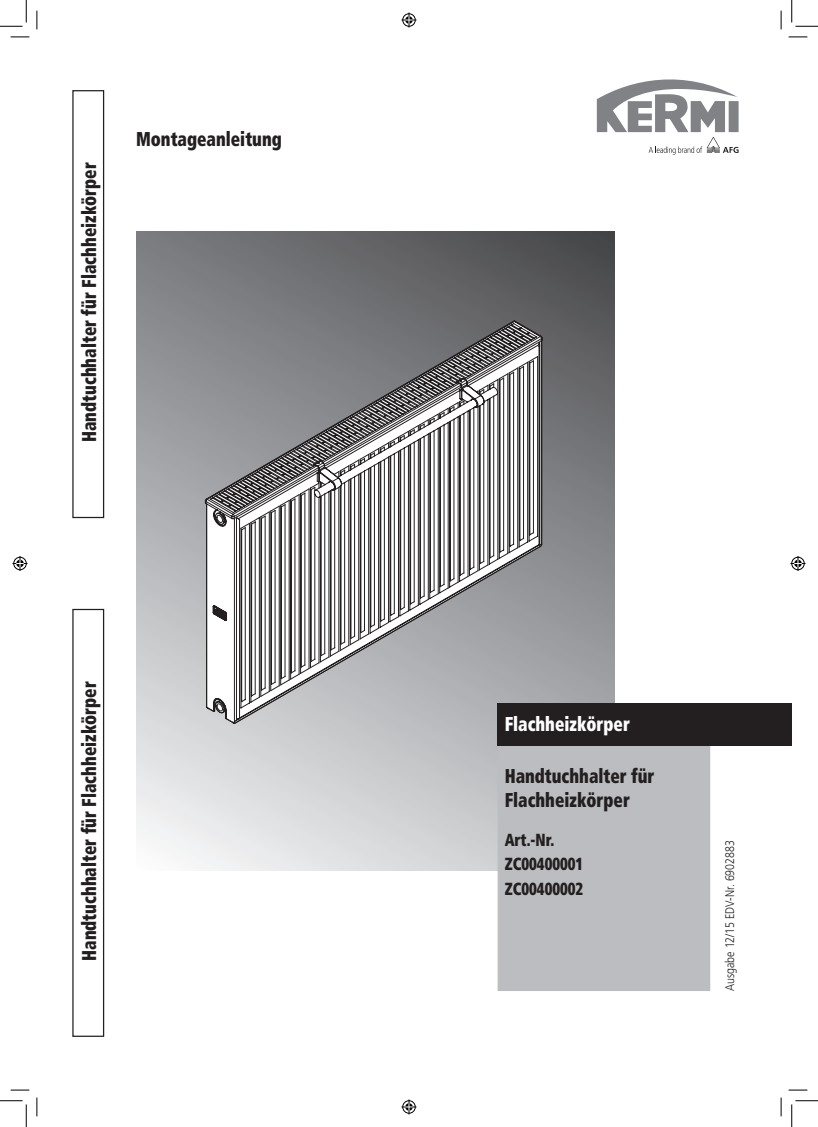
<style>
.page{position:relative;width:818px;height:1127px;background:#fff}
.page>*{position:absolute;margin:0;border:0;box-sizing:border-box;transform-origin:0 0}
.Titel{font:900 condensed 20px/24px "Frutiger";color:#231f20;scale:.85 1}
.t1{font:900 condensed 20px "Frutiger";color:#fff;scale:.85 1}
.Artikel-Nr{font:900 condensed 17.5px "Frutiger";color:#231f20;scale:.85 1}
.Titel-2{font:300 12.5px "Frutiger";color:#231f20;scale:.85 1}
</style>
<div class="page">
<svg style="left:136px;top:232px;width:478px;height:638px;background:#a0a1a4"></svg>
<div style="left:498px;top:742px;width:212px;height:248px;background:#bcbdc0"></div>
<div style="left:498px;top:703px;width:294px;height:43px;background:#231f20"></div>
<div style="left:72px;top:90px;width:32px;height:428px;border:1px solid #231f20"></div>
<div style="left:72px;top:608px;width:32px;height:428px;border:1px solid #231f20"></div>
<svg style="left:597px;top:79px;width:141px;height:76px"></svg>
<div style="left:729px;top:101px;width:9px;height:31px;background:#808285"></div>
<svg style="left:205px;top:320px;width:337px;height:403px"></svg>
<svg style="left:11px;top:36px;width:18px;height:2px"></svg>
<svg style="left:788px;top:36px;width:19px;height:2px"></svg>
<svg style="left:11px;top:1089px;width:18px;height:1px"></svg>
<svg style="left:788px;top:1089px;width:19px;height:1px"></svg>
<svg style="left:36px;top:11px;width:2px;height:18px"></svg>
<svg style="left:36px;top:1097px;width:2px;height:18px"></svg>
<svg style="left:780px;top:11px;width:2px;height:18px"></svg>
<svg style="left:780px;top:1097px;width:2px;height:18px"></svg>
<svg style="left:0;top:0;width:27px;height:27px"></svg>
<svg style="left:0;top:1100px;width:27px;height:26px"></svg>
<svg style="left:791px;top:0;width:27px;height:27px"></svg>
<svg style="left:791px;top:1100px;width:27px;height:26px"></svg>
<svg style="left:401px;top:13px;width:15px;height:15px"></svg>
<svg style="left:401px;top:1099px;width:15px;height:15px"></svg>
<svg style="left:13px;top:556px;width:15px;height:15px"></svg>
<svg style="left:790px;top:556px;width:15px;height:15px"></svg>
<p class="Titel" style="left:77px;top:442px;width:330px;rotate:-90deg">Handtuchhalter für Flachheizkörper</p>
<p class="Titel" style="left:136px;top:127px;width:173px">Montageanleitung</p>
<p class="Titel" style="left:77px;top:960px;width:330px;rotate:-90deg">Handtuchhalter für Flachheizkörper</p>
<p class="t1" style="left:505px;top:711px;width:149px">Flachheizkörper</p>
<p class="Titel" style="left:505px;top:763px;width:178px">Handtuchhalter für<br>Flachheizkörper</p>
<p class="Artikel-Nr" style="left:505px;top:828px;width:60px">Art.-Nr.</p>
<p class="Artikel-Nr" style="left:505px;top:853px;width:94px">ZC00400001</p>
<p class="Artikel-Nr" style="left:505px;top:877px;width:94px">ZC00400002</p>
<p class="Titel-2" style="left:723px;top:990px;width:179px;rotate:-90deg">Ausgabe 12/15 EDV-Nr. 6902883</p>
</div>
